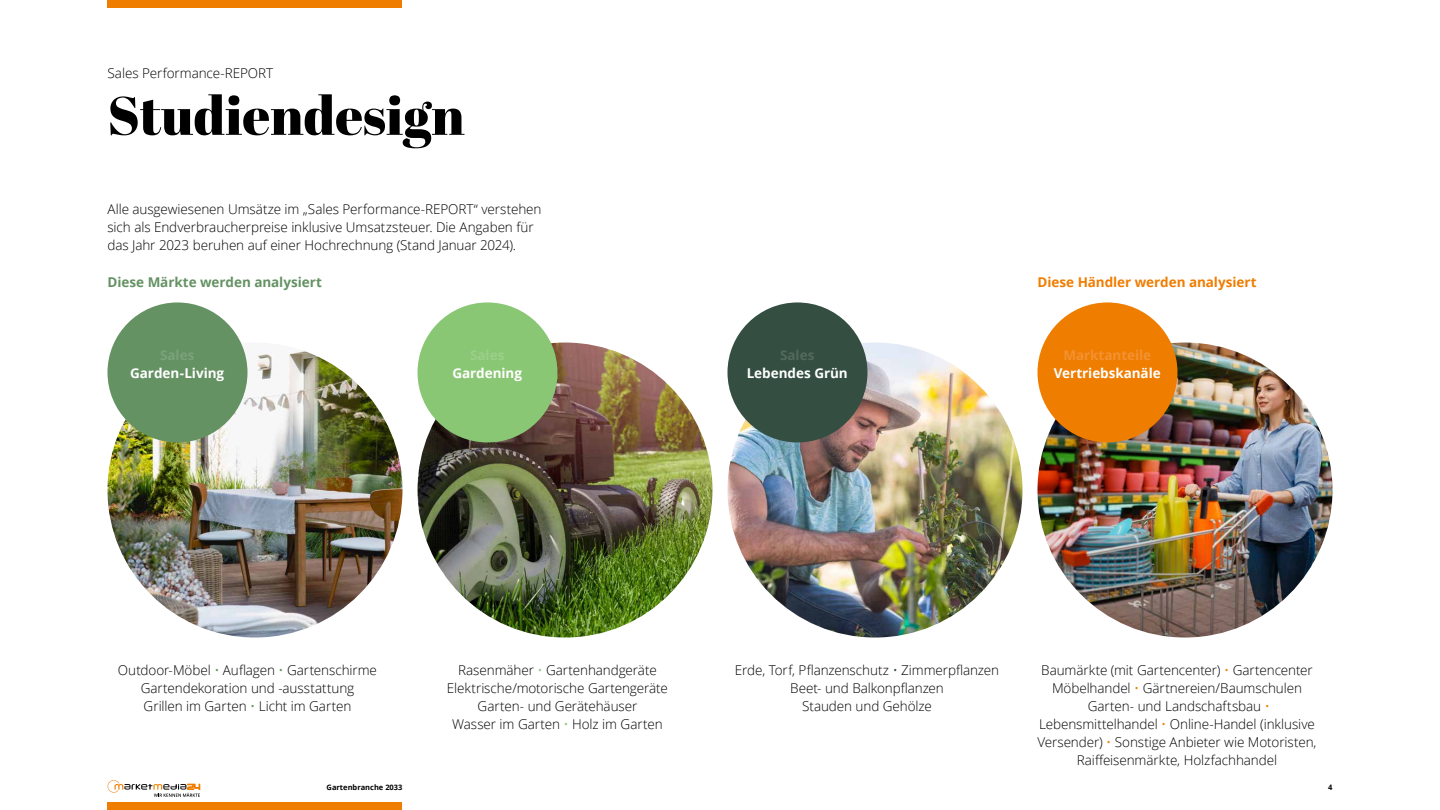
<style>
.page{position:relative;width:1440px;height:810px;background:#fff}
.page>*{position:absolute;margin:0;border:0;box-sizing:border-box;transform-origin:0 0}
.t1{font:54px "Abril Fatface";color:#000}
.t2{font:300 13.5px/18px "Open Sans";letter-spacing:-.01em;color:#000;text-align:center}
.t3{font:700 13.5px "Open Sans";letter-spacing:-.005em;color:#fff}
.t4{font:700 13.5px "Open Sans";letter-spacing:-.005em;color:#ef7d00}
.t5{font:700 13.5px "Open Sans";letter-spacing:-.005em;color:#649263}
.t6{font:700 13.5px "Open Sans";letter-spacing:-.005em;color:#f39232}
.t7{font:700 13.5px "Open Sans";color:#7ba27a}
.t8{font:700 13.5px "Open Sans";color:#52695e}
.t9{font:700 7.5px "Open Sans";color:#000}
.s1{color:#649263}
.s2{color:#8ac775}
.s3{color:#344e41}
.s4{color:#ef7d00}
</style>
<div class="page">
<svg style="left:108px;top:780px;width:92px;height:17px"></svg>
<div style="left:107px;top:802px;width:295px;height:8px;background:#ef7d00"></div>
<div style="left:107px;top:0;width:295px;height:8px;background:#ef7d00"></div>
<img style="left:107px;top:343px;width:295px;height:295px;border-radius:147px">
<img style="left:418px;top:343px;width:294px;height:295px;border-radius:147px">
<img style="left:728px;top:343px;width:294px;height:295px;border-radius:147px">
<img style="left:1037px;top:343px;width:296px;height:295px;border-radius:147px">
<div style="left:108px;top:302px;width:139px;height:140px;background:#649263;border-radius:50%"></div>
<div style="left:418px;top:302px;width:139px;height:140px;background:#8ac775;border-radius:50%"></div>
<div style="left:728px;top:302px;width:139px;height:140px;background:#344e41;border-radius:50%"></div>
<div style="left:1038px;top:302px;width:139px;height:140px;background:#ef7d00;border-radius:50%"></div>
<p class="t2" style="left:107px;top:64px;width:167px">Sales Performance-REPORT</p>
<h1 class="t1" style="left:107px;top:78px;width:359px">Studiendesign</h1>
<p class="t2" style="left:107px;top:200px;width:436px;text-align:left">Alle ausgewiesenen Umsätze im „Sales Performance-REPORT“ verstehen sich als Endverbraucherpreise inklusive Umsatzsteuer. Die Angaben für das Jahr 2023 beruhen auf einer Hochrechnung (Stand Januar 2024).</p>
<p class="t5" style="left:107px;top:272px;width:216px">Diese Märkte werden analysiert</p>
<p class="t4" style="left:1038px;top:272px;width:221px">Diese Händler werden analysiert</p>
<p class="t7" style="left:160px;top:345px;width:36px">Sales</p>
<p class="t3" style="left:130px;top:363px;width:95px">Garden-Living</p>
<p class="t3" style="left:453px;top:363px;width:71px">Gardening</p>
<p class="t8" style="left:780px;top:345px;width:36px">Sales</p>
<p class="t3" style="left:747px;top:363px;width:103px">Lebendes Grün</p>
<p class="t6" style="left:1063px;top:345px;width:89px">Marktanteile</p>
<p class="t3" style="left:1054px;top:363px;width:108px">Vertriebskanäle</p>
<p class="t2" style="left:118px;top:661px;width:261px">Outdoor-Möbel <span class="s1">•</span> Auflagen <span class="s1">•</span> Gartenschirme<br>Gartendekoration und -ausstattung<br>Grillen im Garten <span class="s1">•</span> Licht im Garten</p>
<p class="t2" style="left:447px;top:661px;width:223px">Rasenmäher <span class="s2">•</span> Gartenhandgeräte<br>Elektrische/motorische Gartengeräte<br>Garten- und Gerätehäuser<br>Wasser im Garten <span class="s2">•</span> Holz im Garten</p>
<p class="t2" style="left:735px;top:661px;width:266px">Erde, Torf, Pflanzenschutz <span class="s3">•</span> Zimmerpflanzen<br>Beet- und Balkonpflanzen<br>Stauden und Gehölze</p>
<p class="t2" style="left:1037px;top:661px;width:281px">Baumärkte (mit Gartencenter) <span class="s4">•</span> Gartencenter Möbelhandel <span class="s4">•</span> Gärtnereien/Baumschulen Garten- und Landschaftsbau <span class="s4">• </span>Lebensmittelhandel <span class="s4">•</span> Online-Handel (inklusive Versender) <span class="s4">•</span> Sonstige Anbieter wie Motoristen, Raiffeisenmärkte, Holzfachhandel</p>
<p class="t9" style="left:327px;top:782px;width:77px">Gartenbranche 2033</p>
<p class="t9" style="left:1328px;top:782px;width:6px">4</p>
</div>
